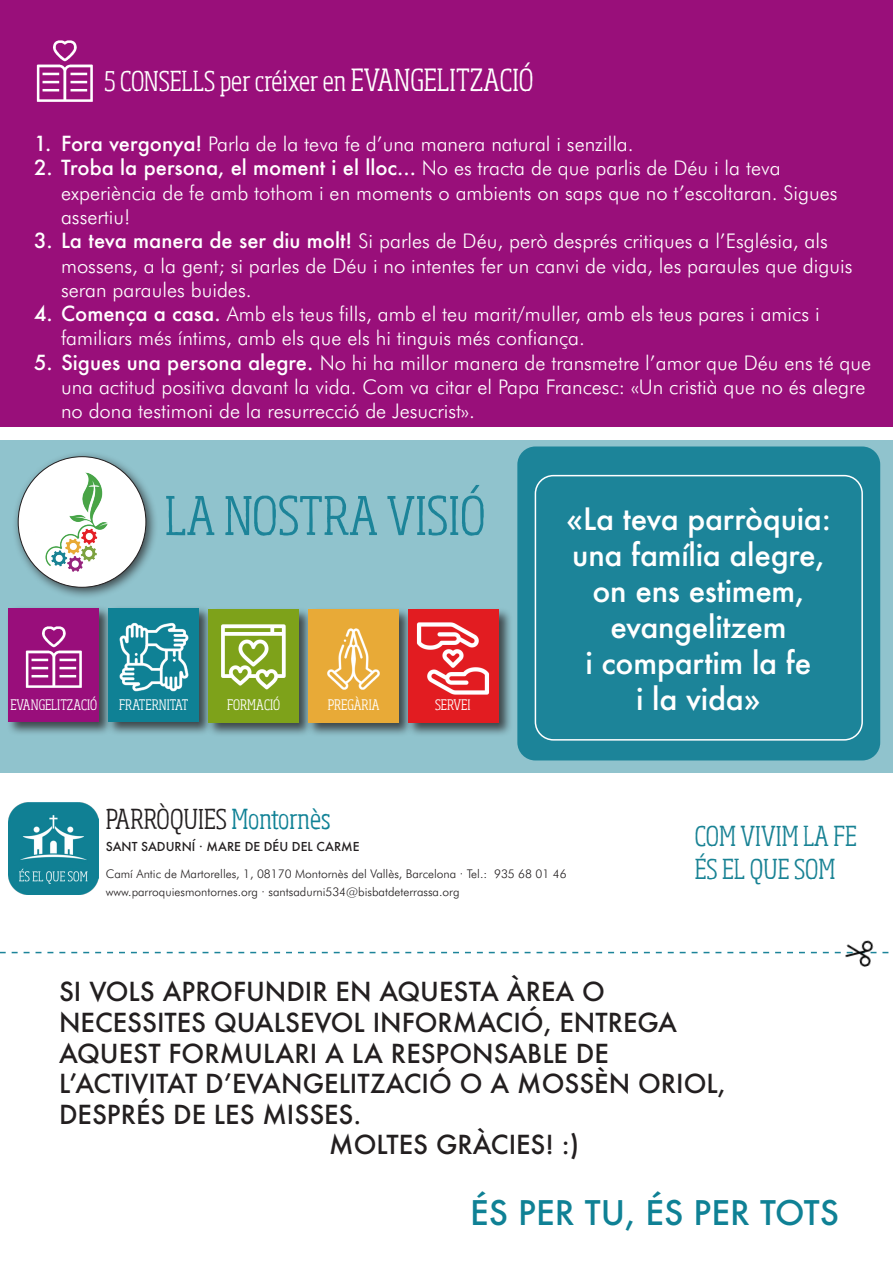
<style>
.page{position:relative;width:893px;height:1263px;background:#fff}
.page>*{position:absolute;margin:0;border:0;box-sizing:border-box;transform-origin:0 0}
.t1{font:300 condensed 52.5px "Sohoma";color:#1c8499}
.t2{font:500 33px "Futura";color:#0f8195}
.t3{font:500 30px/36px "Futura";letter-spacing:-.01em;color:#fff}
.t4{font:300 condensed 27px "Sohoma";color:#fff}
.t5{font:300 condensed 27px "Sohoma";color:#188294}
.t6{font:300 condensed 27px "Sohoma";color:#231f20}
.t7{font:500 25.5px "Futura";color:#231f20}
.t8{font:300 20.25px/24.3px "Futura BT";color:#fff}
.t9{font:300 condensed 14.25px "Sohoma";color:#fff}
.t10{font:300 12px "Futura BT";color:#231f20}
.t11{font:500 12px "Futura";color:#231f20}
.s1{font-size:30px}
.s2{font-family:"Futura";font-weight:500}
.s3{color:#0f8195}
</style>
<div class="page">
<img style="left:9px;top:802px;width:89px;height:93px">
<div style="left:0;top:0;width:893px;height:427px;background:#990f7a"></div>
<div style="left:0;top:440px;width:893px;height:333px;background:#90c3cd"></div>
<div style="left:12px;top:450px;width:146px;height:150px;background:#231f20;opacity:.75"></div>
<div style="left:18px;top:457px;width:128px;height:130px;background:#fff;border-radius:50%"></div>
<img style="left:35px;top:473px;width:73px;height:99px">
<div style="left:517px;top:446px;width:363px;height:314px;background:#1c8499;border-radius:18px"></div>
<div style="left:535px;top:475px;width:328px;height:266px;border:2px solid #fff;border-radius:18px"></div>
<div style="left:7px;top:605px;width:106px;height:131px;background:#231f20;opacity:.75"></div>
<div style="left:9px;top:608px;width:90px;height:114px;background:#990e7b"></div>
<div style="left:106px;top:605px;width:107px;height:131px;background:#231f20;opacity:.75"></div>
<div style="left:109px;top:608px;width:90px;height:114px;background:#0f8195"></div>
<div style="left:206px;top:607px;width:107px;height:130px;background:#231f20;opacity:.75"></div>
<div style="left:209px;top:609px;width:90px;height:114px;background:#7ea21a"></div>
<div style="left:306px;top:607px;width:107px;height:130px;background:#231f20;opacity:.75"></div>
<div style="left:309px;top:609px;width:90px;height:114px;background:#e8aa37"></div>
<div style="left:406px;top:607px;width:107px;height:130px;background:#231f20;opacity:.75"></div>
<div style="left:408px;top:609px;width:91px;height:114px;background:#e21c21"></div>
<img style="left:416px;top:622px;width:74px;height:73px">
<img style="left:327px;top:628px;width:53px;height:62px">
<img style="left:221px;top:624px;width:65px;height:66px">
<img style="left:119px;top:622px;width:70px;height:70px">
<img style="left:25px;top:626px;width:57px;height:62px">
<svg style="left:0;top:952px;width:888px;height:1px"></svg>
<img style="left:834px;top:940px;width:50px;height:27px">
<img style="left:36px;top:40px;width:57px;height:62px">
<p class="t4" style="left:104px;top:64px;width:431px">5 CONSELLS per créixer en <span class="s1">EVANGELITZACIÓ</span></p>
<p class="t8" style="left:34px;top:131px;width:601px"><span class="s2">1. Fora vergonya!</span> Parla de la teva fe d’una manera natural i senzilla.</p>
<p class="t8" style="left:61px;top:156px;width:778px;text-indent:-27px"><span class="s2">2. Troba la persona, el moment i el lloc...</span> No es tracta de que parlis de Déu i la teva experiència de fe amb tothom i en moments o ambients on saps que no t’escoltaran. Sigues assertiu!</p>
<p class="t8" style="left:61px;top:229px;width:793px;text-indent:-27px"><span class="s2">3. La teva manera de ser diu molt!</span> Si parles de Déu, però després critiques a l’Església, als mossens, a la gent; si parles de Déu i no intentes fer un canvi de vida, les paraules que diguis seran paraules buides.</p>
<p class="t8" style="left:61px;top:302px;width:760px;text-indent:-27px"><span class="s2">4. Comença a casa.</span> Amb els teus fills, amb el teu marit/muller, amb els teus pares i amics i familiars més íntims, amb els que els hi tinguis més confiança.</p>
<p class="t8" style="left:61px;top:350px;width:812px;text-indent:-27px"><span class="s2">5. Sigues una persona alegre.</span> No hi ha millor manera de transmetre l’amor que Déu ens té que una actitud positiva davant la vida. Com va citar el Papa Francesc: «Un cristià que no és alegre no dona testimoni de la resurrecció de Jesucrist».</p>
<p class="t1" style="left:165px;top:482px;width:323px">LA NOSTRA VISIÓ</p>
<p class="t9" style="left:10px;top:695px;width:88px">EVANGELITZACIÓ</p>
<p class="t9" style="left:119px;top:695px;width:71px">FRATERNITAT</p>
<p class="t9" style="left:227px;top:695px;width:54px">FORMACIÓ</p>
<p class="t9" style="left:328px;top:695px;width:53px">PREGÀRIA</p>
<p class="t9" style="left:435px;top:695px;width:37px">SERVEI</p>
<p class="t3" style="left:566px;top:501px;width:266px">«La teva parròquia: una família alegre,</p>
<p class="t3" style="left:592px;top:573px;width:213px;text-align:center">on ens estimem, evangelitzem</p>
<p class="t3" style="left:585px;top:645px;width:228px">i compartim la fe</p>
<p class="t3" style="left:636px;top:681px;width:126px">i la vida»</p>
<p class="t6" style="left:106px;top:801px;width:226px">PARRÒQUIES <span class="s3">Montornès</span></p>
<p class="t11" style="left:106px;top:838px;width:255px">SANT SADURNÍ · MARE DE DÉU DEL CARME</p>
<p class="t10" style="left:106px;top:866px;width:462px">Camí Antic de Martorelles, 1, 08170 Montornès del Vallès, Barcelona · Tel.: 935 68 01 46</p>
<p class="t10" style="left:106px;top:884px;width:355px">www.parroquiesmontornes.org · santsadurni534@bisbatdeterrassa.org</p>
<p class="t5" style="left:695px;top:819px;width:163px">COM VIVIM LA FE</p>
<p class="t5" style="left:695px;top:852px;width:142px">ÉS EL QUE SOM</p>
<p class="t7" style="left:59px;top:974px;width:547px">SI VOLS APROFUNDIR EN AQUESTA ÀREA O</p>
<p class="t7" style="left:59px;top:1005px;width:619px">NECESSITES QUALSEVOL INFORMACIÓ, ENTREGA</p>
<p class="t7" style="left:59px;top:1035px;width:551px">AQUEST FORMULARI A LA RESPONSABLE DE</p>
<p class="t7" style="left:59px;top:1066px;width:668px">L’ACTIVITAT D’EVANGELITZACIÓ O A MOSSÈN ORIOL,</p>
<p class="t7" style="left:59px;top:1097px;width:304px">DESPRÉS DE LES MISSES.</p>
<p class="t7" style="left:329px;top:1127px;width:251px">MOLTES GRÀCIES! :)</p>
<p class="t2" style="left:470px;top:1190px;width:370px">ÉS PER TU, ÉS PER TOTS</p>
</div>
